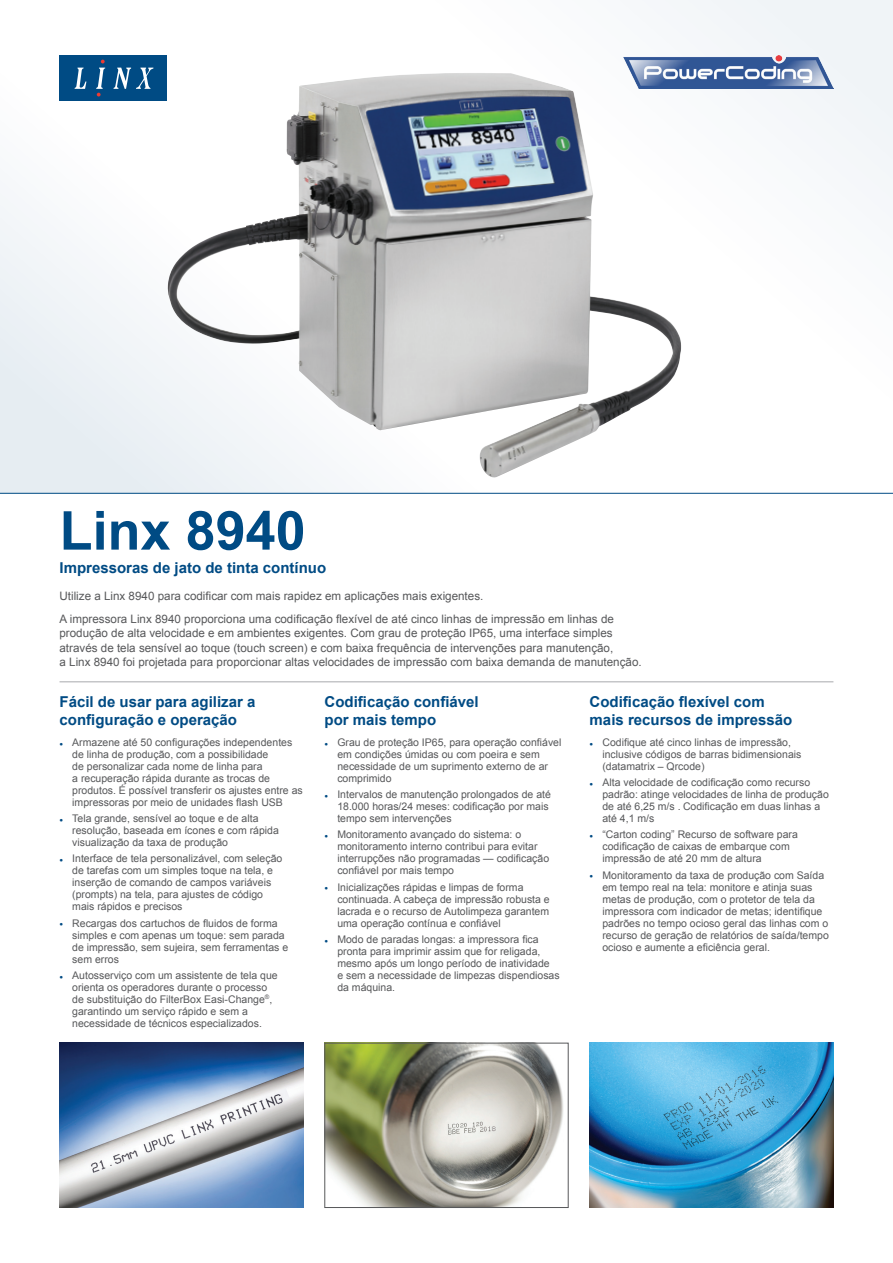
<style>
.page{position:relative;width:893px;height:1263px;background:#fff}
.page>*{position:absolute;margin:0;border:0;box-sizing:border-box;transform-origin:0 0}
.Heading{font:700 54px "Arial";color:#004b84}
.Subheader{font:700 15px/18px "Arial";color:#004b84}
.t1{font:11.7px/14.2px "Arial";color:#57585a}
.t2{font:10.5px/12px "Arial";color:#57585a}
.s1{color:#004b84}
</style>
<div class="page">
<svg style="left:0;top:0;width:893px;height:493px"></svg>
<div style="left:60px;top:55px;width:107px;height:46px;background:#004b84"></div>
<svg style="left:75px;top:68px;width:11px;height:21px"></svg>
<svg style="left:114px;top:68px;width:39px;height:21px"></svg>
<svg style="left:96px;top:60px;width:9px;height:36px"></svg>
<hr style="left:0;top:493px;width:893px;height:1px;background:#004b84">
<img style="left:167px;top:73px;width:506px;height:357px">
<hr style="left:60px;top:681px;width:773px;height:1px;background:#a8a9ad">
<img style="left:590px;top:1043px;width:243px;height:165px">
<img style="left:60px;top:1043px;width:243px;height:165px">
<img style="left:327px;top:1045px;width:236px;height:161px">
<div style="left:325px;top:1043px;width:243px;height:165px;border:1px solid #57585a"></div>
<img style="left:623px;top:55px;width:210px;height:34px">
<p class="Heading" style="left:60px;top:495px;width:248px">Linx 8940</p>
<p class="Subheader" style="left:60px;top:559px;width:268px">Impressoras de jato de tinta contínuo</p>
<p class="t1" style="left:60px;top:589px;width:425px">Utilize a Linx 8940 para codificar com mais rapidez em aplicações mais exigentes.</p>
<p class="t1" style="left:60px;top:612px;width:584px">A impressora Linx 8940 proporciona uma codificação flexível de até cinco linhas de impressão em linhas de produção de alta velocidade e em ambientes exigentes. Com grau de proteção IP65, uma interface simples através de tela sensível ao toque (touch screen) e com baixa frequência de intervenções para manutenção,<br>a Linx 8940 foi projetada para proporcionar altas velocidades de impressão com baixa demanda de manutenção.</p>
<p class="Subheader" style="left:60px;top:693px;width:197px">Fácil de usar para agilizar a configuração e operação</p>
<p class="t2" style="left:72px;top:736px;width:232px;text-indent:-13px"><span class="s1">•</span> Armazene até 50 configurações independentes de linha de produção, com a possibilidade<br>de personalizar cada nome de linha para<br>a recuperação rápida durante as trocas de produtos. É possível transferir os ajustes entre as impressoras por meio de unidades flash USB</p>
<p class="t2" style="left:72px;top:812px;width:208px;text-indent:-13px"><span class="s1">•</span> Tela grande, sensível ao toque e de alta resolução, baseada em ícones e com rápida visualização da taxa de produção</p>
<p class="t2" style="left:72px;top:853px;width:212px;text-indent:-13px"><span class="s1">•</span> Interface de tela personalizável, com seleção de tarefas com um simples toque na tela, e inserção de comando de campos variáveis (prompts) na tela, para ajustes de código mais rápidos e precisos</p>
<p class="t2" style="left:72px;top:917px;width:217px;text-indent:-13px"><span class="s1">•</span> Recargas dos cartuchos de fluidos de forma simples e com apenas um toque: sem parada de impressão, sem sujeira, sem ferramentas e sem erros</p>
<p class="t2" style="left:72px;top:969px;width:207px;text-indent:-13px"><span class="s1">•</span> Autosserviço com um assistente de tela que orienta os operadores durante o processo de substituição do FilterBox Easi-Change<sup>®</sup>, garantindo um serviço rápido e sem a necessidade de técnicos especializados.</p>
<p class="Subheader" style="left:325px;top:693px;width:156px">Codificação confiável por mais tempo</p>
<p class="t2" style="left:337px;top:736px;width:226px;text-indent:-13px"><span class="s1">•</span> Grau de proteção IP65, para operação confiável em condições úmidas ou com poeira e sem necessidade de um suprimento externo de ar comprimido</p>
<p class="t2" style="left:337px;top:788px;width:215px;text-indent:-13px"><span class="s1">•</span> Intervalos de manutenção prolongados de até<br>18.000 horas/24 meses: codificação por mais tempo sem intervenções</p>
<p class="t2" style="left:337px;top:829px;width:213px;text-indent:-13px"><span class="s1">•</span> Monitoramento avançado do sistema: o monitoramento interno contribui para evitar interrupções não programadas — codificação confiável por mais tempo</p>
<p class="t2" style="left:337px;top:881px;width:214px;text-indent:-13px"><span class="s1">•</span> Inicializações rápidas e limpas de forma continuada. A cabeça de impressão robusta e lacrada e o recurso de Autolimpeza garantem uma operação contínua e confiável</p>
<p class="t2" style="left:337px;top:933px;width:224px;text-indent:-13px"><span class="s1">•</span> Modo de paradas longas: a impressora fica pronta para imprimir assim que for religada, mesmo após um longo período de inatividade<br>e sem a necessidade de limpezas dispendiosas da máquina.</p>
<p class="Subheader" style="left:590px;top:693px;width:204px">Codificação flexível com mais recursos de impressão</p>
<p class="t2" style="left:602px;top:736px;width:200px;text-indent:-13px"><span class="s1">•</span> Codifique até cinco linhas de impressão, inclusive códigos de barras bidimensionais (datamatrix – Qrcode)</p>
<p class="t2" style="left:602px;top:776px;width:228px;text-indent:-13px"><span class="s1">•</span> Alta velocidade de codificação como recurso padrão: atinge velocidades de linha de produção de até 6,25 m/s . Codificação em duas linhas a até 4,1 m/s</p>
<p class="t2" style="left:602px;top:829px;width:197px;text-indent:-13px"><span class="s1">•</span> “Carton coding” Recurso de software para codificação de caixas de embarque com impressão de até 20 mm de altura</p>
<p class="t2" style="left:602px;top:869px;width:228px;text-indent:-13px"><span class="s1">•</span> Monitoramento da taxa de produção com Saída em tempo real na tela: monitore e atinja suas metas de produção, com o protetor de tela da impressora com indicador de metas; identifique padrões no tempo ocioso geral das linhas com o recurso de geração de relatórios de saída/tempo ocioso e aumente a eficiência geral.</p>
</div>
